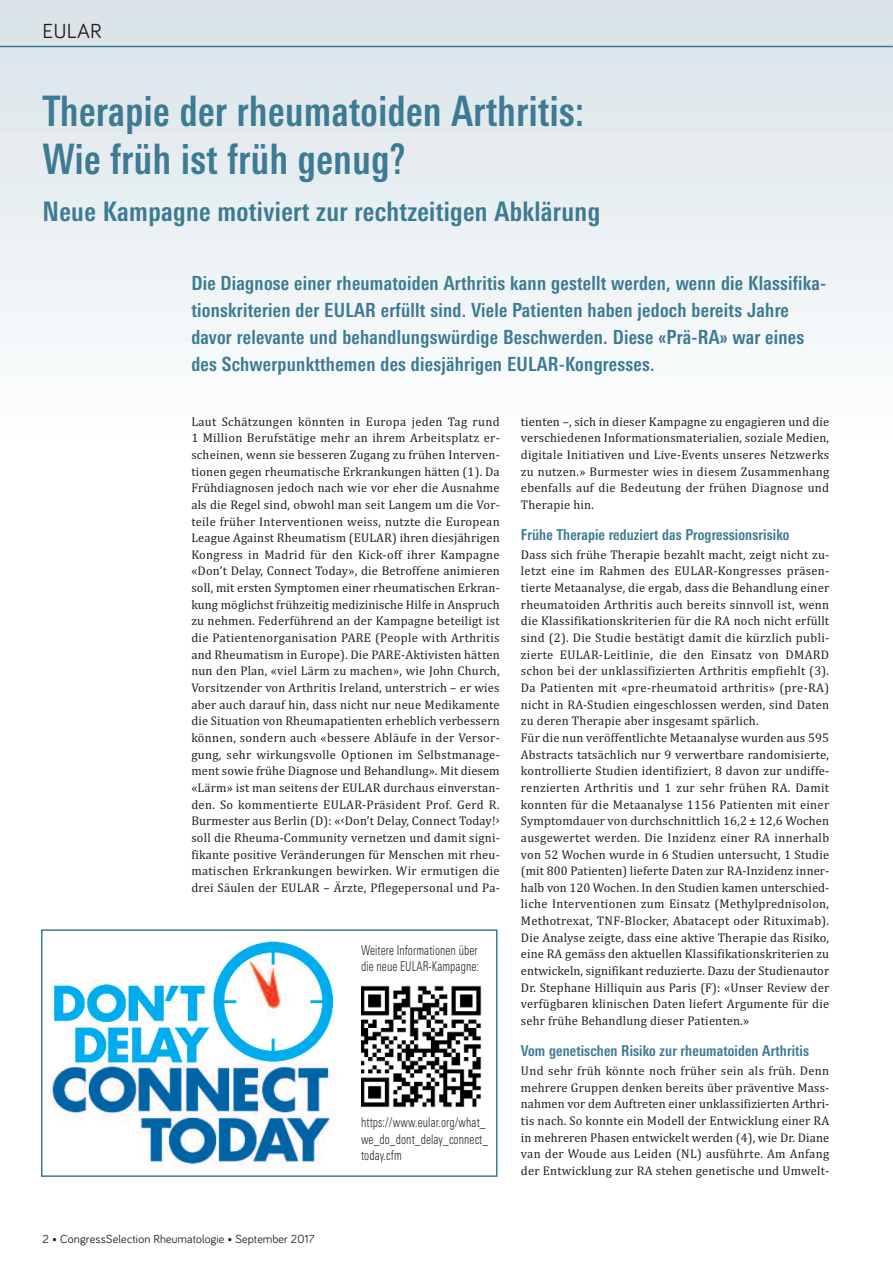
<style>
.page{position:relative;width:893px;height:1263px;background:#fff}
.page>*{position:absolute;margin:0;border:0;box-sizing:border-box;transform-origin:0 0}
.t1{font:700 condensed 42px/48px "Linotype Univers";letter-spacing:.015em;color:#3c7b93;scale:.9 1}
.t2{font:700 condensed 27px "Linotype Univers";letter-spacing:.015em;color:#3c7b93}
.t3{font:21px "Bariol";letter-spacing:.005em;color:#231f20}
.t4{font:700 condensed 19.5px/27px "Linotype Univers";letter-spacing:.015em;color:#3c7b93}
.t5{font:700 condensed 15px "Linotype Univers";letter-spacing:.01em;color:#3c7b93}
.t6{font:300 condensed 13.5px/16.5px "Linotype Univers";letter-spacing:.01em;color:#231f20;scale:.85 1}
.t7{font:12.75px/16.6px "Cambria";letter-spacing:.02em;color:#231f20;text-align:justify}
.t8{font:12px "Bariol";letter-spacing:.01em;color:#231f20}
</style>
<div class="page">
<div style="left:0;top:0;width:893px;height:442px;background:linear-gradient(to bottom,#d9e2e8,#fdfefe)"></div>
<hr style="left:0;top:46px;width:893px;height:1px;background:#3c7b93">
<div style="left:41px;top:929px;width:456px;height:248px;border:2px solid #3c7b93"></div>
<img style="left:49px;top:941px;width:285px;height:226px">
<img style="left:361px;top:985px;width:121px;height:123px">
<h3 class="t3" style="left:43px;top:24px;width:60px">EULAR</h3>
<h1 class="t1" style="left:43px;top:91px;width:603px">Therapie der rheumatoiden Arthritis:<br>Wie früh ist früh genug?</h1>
<h2 class="t2" style="left:43px;top:202px;width:559px">Neue Kampagne motiviert zur rechtzeitigen Abklärung</h2>
<p class="t4" style="left:191px;top:271px;width:636px">Die Diagnose einer rheumatoiden Arthritis kann gestellt werden, wenn die Klassifika&shy;tionskriterien der EULAR erfüllt sind. Viele Patienten haben jedoch bereits Jahre davor relevante und behandlungswürdige Beschwerden. Diese «Prä-RA» war eines des Schwerpunktthemen des diesjährigen EULAR-Kongresses.</p>
<p class="t7" style="left:191px;top:413px;width:310px">Laut Schätzungen könnten in Europa jeden Tag rund 1 Million Berufstätige mehr an ihrem Arbeitsplatz er&shy;scheinen, wenn sie besseren Zugang zu frühen Interven&shy;tionen gegen rheumatische Erkrankungen hätten (1). Da Frühdiagnosen jedoch nach wie vor eher die Ausnahme als die Regel sind, obwohl man seit Langem um die Vor&shy;teile früher Interventionen weiss, nutzte die European League Against Rheumatism (EULAR) ihren diesjährigen Kongress in Madrid für den Kick-off ihrer Kampagne «Don’t Delay, Connect Today», die Betroffene animieren soll, mit ersten Symptomen einer rheumatischen Erkran&shy;kung möglichst frühzeitig medizinische Hilfe in Anspruch zu nehmen. Federführend an der Kampagne beteiligt ist die Patientenorganisation PARE (People with Arthritis and Rheumatism in Europe). Die PARE-Aktivisten hätten nun den Plan, «viel Lärm zu machen», wie John Church, Vorsitzender von Arthritis Ireland, unterstrich – er wies aber auch darauf hin, dass nicht nur neue Medikamente die Situation von Rheumapatienten erheblich verbessern können, sondern auch «bessere Abläufe in der Versor&shy;gung, sehr wirkungsvolle Optionen im Selbstmanage&shy;ment sowie frühe Diagnose und Behandlung». Mit diesem «Lärm» ist man seitens der EULAR durchaus einverstan&shy;den. So kommentierte EULAR-Präsident Prof. Gerd R.<br>Burmester aus Berlin (D): «‹Don’t Delay, Connect Today!› soll die Rheuma-Community vernetzen und damit signi&shy;fikante positive Veränderungen für Menschen mit rheu&shy;matischen Erkrankungen bewirken. Wir ermutigen die drei Säulen der EULAR – Ärzte, Pflegepersonal und Pa-</p>
<p class="t7" style="left:521px;top:413px;width:310px">tienten –, sich in dieser Kampagne zu engagieren und die verschiedenen Informationsmaterialien, soziale Medien, digitale Initiativen und Live-Events unseres Netzwerks zu nutzen.» Burmester wies in diesem Zusammenhang ebenfalls auf die Bedeutung der frühen Diagnose und Therapie hin.</p>
<p class="t5" style="left:521px;top:529px;width:270px">Frühe Therapie reduziert das Progressionsrisiko</p>
<p class="t7" style="left:521px;top:546px;width:310px;text-align:left">Dass sich frühe Therapie bezahlt macht, zeigt nicht zu&shy;letzt eine im Rahmen des EULAR-Kongresses präsen&shy;tierte Metaanalyse, die ergab, dass die Behandlung einer rheumatoiden Arthritis auch bereits sinnvoll ist, wenn die Klassifikationskriterien für die RA noch nicht erfüllt sind (2). Die Studie bestätigt damit die kürzlich publi&shy;zierte EULAR-Leitlinie, die den Einsatz von DMARD schon bei der unklassifizierten Arthritis empfiehlt (3).<br>Da Patienten mit «pre-rheumatoid arthritis» (pre-RA) nicht in RA-Studien eingeschlossen werden, sind Daten zu deren Therapie aber insgesamt spärlich.<br>Für die nun veröffentlichte Metaanalyse wurden aus 595<br>Abstracts tatsächlich nur 9 verwertbare randomisierte, kontrollierte Studien identifiziert, 8 davon zur undiffe&shy;renzierten Arthritis und 1 zur sehr frühen RA. Damit konnten für die Metaanalyse 1156 Patienten mit einer Symptomdauer von durchschnittlich 16,2 ± 12,6 Wochen ausgewertet werden. Die Inzidenz einer RA innerhalb von 52 Wochen wurde in 6 Studien untersucht, 1 Studie (mit 800 Patienten) lieferte Daten zur RA-Inzidenz inner&shy;halb von 120 Wochen. In den Studien kamen unterschied&shy;liche Interventionen zum Einsatz (Methylprednisolon, Methotrexat, TNF-Blocker, Abatacept oder Rituximab).<br>Die Analyse zeigte, dass eine aktive Therapie das Risiko, eine RA gemäss den aktuellen Klassifikationskriterien zu entwickeln, signifikant reduzierte. Dazu der Studienautor Dr. Stephane Hilliquin aus Paris (F): «Unser Review der verfügbaren klinischen Daten liefert Argumente für die sehr frühe Behandlung dieser Patienten.»</p>
<p class="t5" style="left:521px;top:1045px;width:290px">Vom genetischen Risiko zur rheumatoiden Arthritis</p>
<p class="t7" style="left:521px;top:1062px;width:310px">Und sehr früh könnte noch früher sein als früh. Denn mehrere Gruppen denken bereits über präventive Mass&shy;nahmen vor dem Auftreten einer unklassifizierten Arthri&shy;tis nach. So konnte ein Modell der Entwicklung einer RA in mehreren Phasen entwickelt werden (4), wie Dr. Diane van der Woude aus Leiden (NL) ausführte. Am Anfang der Entwicklung zur RA stehen genetische und Umwelt-</p>
<p class="t6" style="left:361px;top:943px;width:140px">Weitere Informationen über die neue EULAR-Kampagne:</p>
<p class="t6" style="left:361px;top:1116px;width:151px">https://www.eular.org/what_ we_do_dont_delay_connect_ today.cfm</p>
<p class="t8" style="left:43px;top:1234px;width:273px">2 • CongressSelection Rheumatologie • September 2017</p>
</div>
